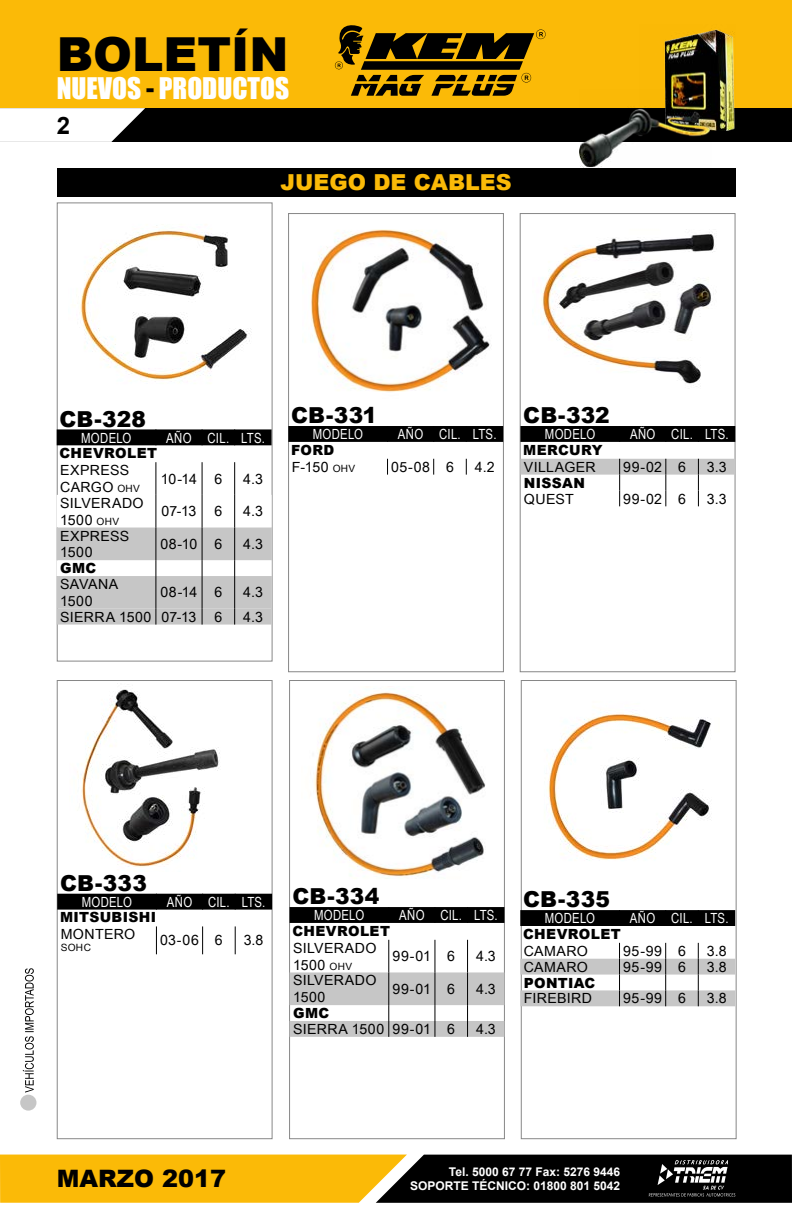
<style>
.page{position:relative;width:792px;height:1224px;background:#fff}
.page>*{position:absolute;margin:0;border:0;box-sizing:border-box;transform-origin:0 0}
.t1{font:900 46.8px "Arial";color:#000}
.t2{font:27.4px "Impact";color:#fff}
.t3{font:900 24px "Arial";color:#000}
.t4{font:700 24px "Arial";color:#000}
.t5{font:900 22px "Arial";letter-spacing:.005em;color:#000}
.t6{font:900 22px "Arial";color:#fbba07}
.t7{font:14px/16.8px "Arial Narrow";letter-spacing:.02em;color:#000;scale:1.24 1}
.t8{font:14px "Arial Narrow";letter-spacing:.02em;color:#fff}
.t9{font:900 14px "Arial";letter-spacing:.025em;color:#000}
.t10{font:700 12px/14.4px "Arial";color:#fff;text-align:right}
.t11{font:10px "Arial Narrow";color:#000;scale:1.24 1}
.s1{color:#000}
.s2{font-size:10px}
</style>
<div class="page">
<svg style="left:23px;top:968px;width:11px;height:125px"></svg>
<div style="left:20px;top:1095px;width:16px;height:16px;background:#c6c6c6;border-radius:50%"></div>
<div style="left:0;top:0;width:792px;height:131px;background:#fbba07"></div>
<div style="left:0;top:108px;width:792px;height:33px;background:#000"></div>
<svg style="left:0;top:108px;width:145px;height:34px;background:#e0e0e0"></svg>
<svg style="left:0;top:1155px;width:792px;height:48px;background:#85650e"></svg>
<img style="left:664px;top:28px;width:71px;height:103px">
<img style="left:579px;top:90px;width:132px;height:78px">
<svg style="left:335px;top:25px;width:211px;height:71px"></svg>
<div style="left:57px;top:168px;width:678px;height:28px;background:#000"></div>
<img style="left:77px;top:689px;width:143px;height:179px">
<div style="left:57px;top:680px;width:215px;height:459px;border:1px solid #878787"></div>
<div style="left:57px;top:894px;width:215px;height:16px;background:#000"></div>
<svg style="left:156px;top:926px;width:1px;height:28px"></svg>
<svg style="left:202px;top:926px;width:1px;height:28px"></svg>
<svg style="left:235px;top:926px;width:1px;height:28px"></svg>
<img style="left:314px;top:692px;width:172px;height:187px">
<div style="left:289px;top:680px;width:216px;height:459px;border:1px solid #878787"></div>
<svg style="left:290px;top:907px;width:214px;height:16px;background:#010101"></svg>
<hr style="left:388px;top:940px;width:1px;height:32px;background:#000">
<hr style="left:435px;top:940px;width:1px;height:32px;background:#000">
<hr style="left:467px;top:940px;width:1px;height:32px;background:#000">
<svg style="left:290px;top:972px;width:214px;height:65px"></svg>
<img style="left:547px;top:712px;width:164px;height:148px">
<div style="left:521px;top:680px;width:215px;height:459px;border:1px solid #878787"></div>
<div style="left:520px;top:910px;width:215px;height:16px;background:#000"></div>
<svg style="left:520px;top:943px;width:215px;height:63px"></svg>
<img style="left:311px;top:229px;width:179px;height:163px">
<div style="left:288px;top:213px;width:216px;height:459px;border:1px solid #878787"></div>
<div style="left:288px;top:426px;width:215px;height:16px;background:#000"></div>
<svg style="left:387px;top:459px;width:1px;height:16px"></svg>
<svg style="left:433px;top:459px;width:1px;height:16px"></svg>
<svg style="left:466px;top:459px;width:1px;height:16px"></svg>
<img style="left:541px;top:232px;width:174px;height:155px">
<div style="left:520px;top:213px;width:215px;height:459px;border:1px solid #878787"></div>
<div style="left:520px;top:426px;width:215px;height:16px;background:#000"></div>
<svg style="left:520px;top:459px;width:215px;height:47px"></svg>
<img style="left:74px;top:225px;width:178px;height:157px">
<div style="left:57px;top:203px;width:215px;height:458px;border:1px solid #878787"></div>
<div style="left:57px;top:429px;width:215px;height:16px;background:#000"></div>
<hr style="left:156px;top:462px;width:1px;height:33px;background:#000">
<hr style="left:202px;top:462px;width:1px;height:33px;background:#000">
<hr style="left:234px;top:462px;width:1px;height:33px;background:#000">
<svg style="left:57px;top:495px;width:215px;height:130px"></svg>
<h1 class="t1" style="left:57px;top:20px;width:233px">BOLETÍN</h1>
<h2 class="t2" style="left:57px;top:67px;width:234px">NUEVOS <span class="s1">-</span> PRODUCTOS</h2>
<h3 class="t4" style="left:57px;top:108px;width:15px">2</h3>
<h3 class="t6" style="left:281px;top:166px;width:232px">JUEGO DE CABLES</h3>
<h3 class="t5" style="left:60px;top:403px;width:88px">CB-328</h3>
<p class="t8" style="left:81px;top:427px;width:52px">MODELO</p>
<p class="t8" style="left:166px;top:427px;width:100px">AÑO CIL. LTS.</p>
<p class="t9" style="left:60px;top:443px;width:99px">CHEVROLET</p>
<p class="t7" style="left:60px;top:461px;width:66px">EXPRESS<br>CARGO <span class="s2">OHV</span></p>
<p class="t7" style="left:161px;top:470px;width:51px">10-14 6</p>
<p class="t7" style="left:243px;top:470px;width:17px">4.3</p>
<p class="t7" style="left:60px;top:494px;width:69px">SILVERADO<br>1500 <span class="s2">OHV</span></p>
<p class="t7" style="left:162px;top:502px;width:30px">07-13</p>
<p class="t7" style="left:214px;top:502px;width:8px">6</p>
<p class="t7" style="left:243px;top:502px;width:17px">4.3</p>
<p class="t7" style="left:60px;top:527px;width:57px">EXPRESS<br>1500</p>
<p class="t7" style="left:160px;top:535px;width:51px">08-10 6</p>
<p class="t7" style="left:243px;top:535px;width:17px">4.3</p>
<p class="t9" style="left:60px;top:558px;width:38px">GMC</p>
<p class="t7" style="left:60px;top:575px;width:48px">SAVANA<br>1500</p>
<p class="t7" style="left:161px;top:584px;width:51px">08-14 6</p>
<p class="t7" style="left:243px;top:584px;width:17px">4.3</p>
<p class="t7" style="left:60px;top:608px;width:111px">SIERRA 1500 07-13</p>
<p class="t7" style="left:214px;top:608px;width:8px">6</p>
<p class="t7" style="left:243px;top:608px;width:17px">4.3</p>
<h3 class="t5" style="left:291px;top:399px;width:87px">CB-331</h3>
<p class="t8" style="left:313px;top:424px;width:52px">MODELO</p>
<p class="t8" style="left:398px;top:424px;width:100px">AÑO CIL. LTS.</p>
<p class="t9" style="left:291px;top:440px;width:45px">FORD</p>
<p class="t7" style="left:292px;top:458px;width:53px">F-150 <span class="s2">OHV</span></p>
<p class="t7" style="left:391px;top:458px;width:52px">05-08 6</p>
<p class="t7" style="left:475px;top:458px;width:17px">4.2</p>
<h3 class="t5" style="left:523px;top:399px;width:88px">CB-332</h3>
<p class="t8" style="left:545px;top:424px;width:52px">MODELO</p>
<p class="t8" style="left:630px;top:424px;width:100px">AÑO CIL. LTS.</p>
<p class="t9" style="left:523px;top:440px;width:81px">MERCURY</p>
<p class="t7" style="left:524px;top:458px;width:59px">VILLAGER</p>
<p class="t7" style="left:623px;top:458px;width:52px">99-02 6</p>
<p class="t7" style="left:707px;top:458px;width:17px">3.3</p>
<p class="t9" style="left:524px;top:472px;width:63px">NISSAN</p>
<p class="t7" style="left:524px;top:490px;width:42px">QUEST</p>
<p class="t7" style="left:623px;top:490px;width:52px">99-02 6</p>
<p class="t7" style="left:707px;top:490px;width:17px">3.3</p>
<h3 class="t5" style="left:60px;top:867px;width:88px">CB-333</h3>
<p class="t8" style="left:82px;top:892px;width:52px">MODELO</p>
<p class="t8" style="left:167px;top:892px;width:100px">AÑO CIL. LTS.</p>
<p class="t9" style="left:60px;top:907px;width:98px">MITSUBISHI</p>
<p class="t7" style="left:61px;top:926px;width:61px">MONTERO</p>
<p class="t11" style="left:61px;top:941px;width:26px">SOHC</p>
<p class="t7" style="left:160px;top:932px;width:52px">03-06 6</p>
<p class="t7" style="left:244px;top:932px;width:17px">3.8</p>
<h3 class="t5" style="left:292px;top:880px;width:89px">CB-334</h3>
<p class="t8" style="left:314px;top:905px;width:52px">MODELO</p>
<p class="t8" style="left:399px;top:905px;width:100px">AÑO CIL. LTS.</p>
<p class="t9" style="left:292px;top:921px;width:99px">CHEVROLET</p>
<p class="t7" style="left:293px;top:939px;width:69px">SILVERADO<br>1500 <span class="s2">OHV</span></p>
<p class="t7" style="left:393px;top:947px;width:52px">99-01 6</p>
<p class="t7" style="left:476px;top:947px;width:17px">4.3</p>
<p class="t7" style="left:293px;top:972px;width:69px">SILVERADO<br>1500</p>
<p class="t7" style="left:393px;top:980px;width:52px">99-01 6</p>
<p class="t7" style="left:476px;top:980px;width:17px">4.3</p>
<p class="t9" style="left:293px;top:1003px;width:38px">GMC</p>
<p class="t7" style="left:293px;top:1020px;width:132px">SIERRA 1500 99-01 6</p>
<p class="t7" style="left:476px;top:1020px;width:17px">4.3</p>
<h3 class="t5" style="left:523px;top:883px;width:88px">CB-335</h3>
<p class="t8" style="left:545px;top:908px;width:52px">MODELO</p>
<p class="t8" style="left:630px;top:908px;width:100px">AÑO CIL. LTS.</p>
<p class="t9" style="left:523px;top:924px;width:99px">CHEVROLET</p>
<p class="t7" style="left:524px;top:942px;width:53px">CAMARO</p>
<p class="t7" style="left:623px;top:942px;width:52px">95-99 6</p>
<p class="t7" style="left:707px;top:942px;width:17px">3.8</p>
<p class="t7" style="left:524px;top:958px;width:53px">CAMARO</p>
<p class="t7" style="left:623px;top:958px;width:52px">95-99 6</p>
<p class="t7" style="left:707px;top:958px;width:17px">3.8</p>
<p class="t9" style="left:524px;top:972px;width:73px">PONTIAC</p>
<p class="t7" style="left:524px;top:990px;width:57px">FIREBIRD</p>
<p class="t7" style="left:623px;top:990px;width:52px">95-99 6</p>
<p class="t7" style="left:707px;top:990px;width:17px">3.8</p>
<h3 class="t3" style="left:57px;top:1161px;width:171px">MARZO 2017</h3>
<p class="t10" style="left:410px;top:1165px;width:212px">Tel. 5000 67 77 Fax: 5276 9446<br>SOPORTE TÉCNICO: 01800 801 5042</p>
</div>
